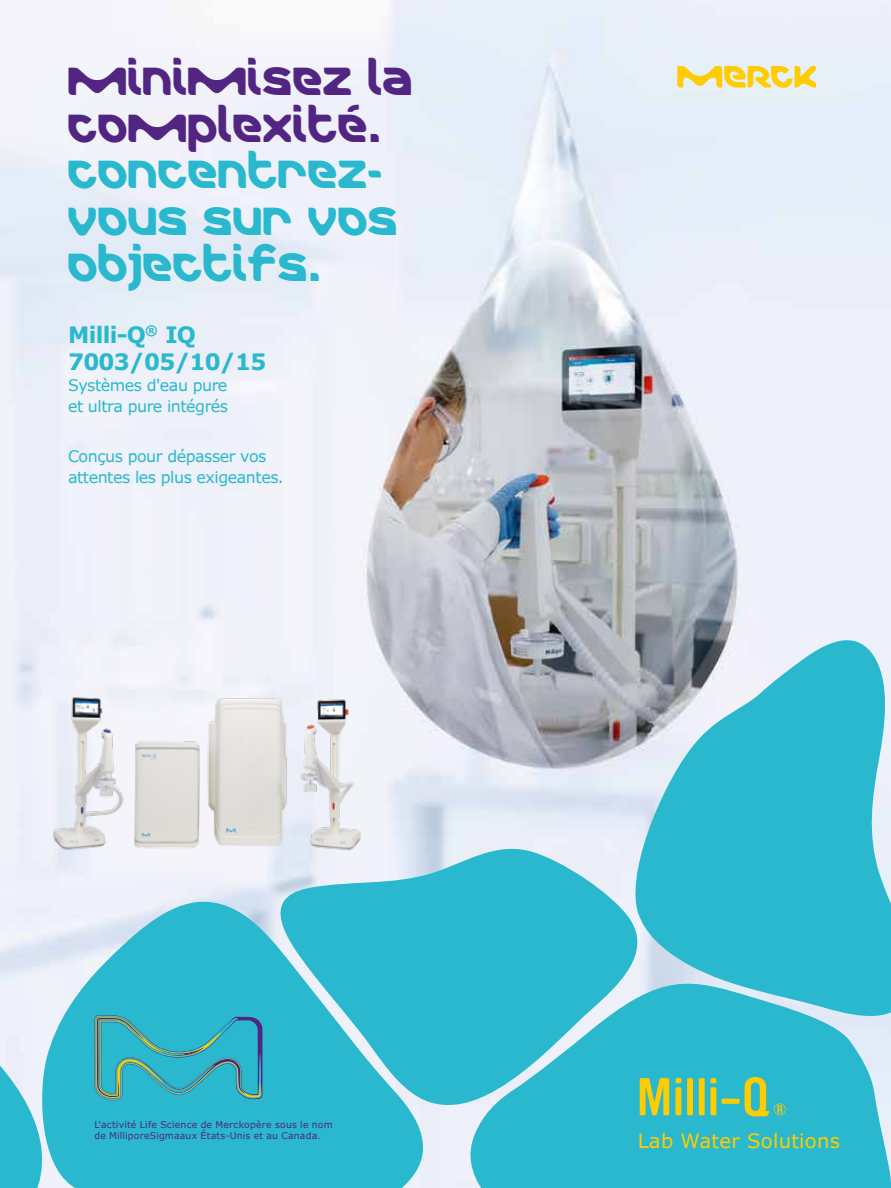
<style>
.page{position:relative;width:891px;height:1188px;background:#fff}
.page>*{position:absolute;margin:0;border:0;box-sizing:border-box;transform-origin:0 0}
.t1{font:39.75px/46.5px "Merck";color:#29b8ce}
.t2{font:39.75px/46.5px "Merck";color:#522583}
.t3{font:700 22.5px/27.9px "Verdana Pro";letter-spacing:-.03em;color:#29b8ce}
.t4{font:19.65px "Verdana Pro";letter-spacing:.01em;color:#fc0}
.t5{font:15.9px/21px "Verdana Pro";letter-spacing:-.03em;color:#29b8ce}
.t6{font:9.3px/11.1px "Verdana Pro";letter-spacing:.02em;color:#522583}
</style>
<div class="page">
<img style="left:0;top:0;width:891px;height:1159px">
<svg style="left:625px;top:627px;width:266px;height:345px;background:#57bed0"></svg>
<svg style="left:257px;top:842px;width:397px;height:295px;background:#67c9db"></svg>
<svg style="left:438px;top:1159px;width:20px;height:29px"></svg>
<svg style="left:458px;top:972px;width:433px;height:216px;background:#3ebdd2"></svg>
<svg style="left:38px;top:897px;width:400px;height:291px;background:#46bfd4"></svg>
<svg style="left:0;top:986px;width:64px;height:202px;background:#8ed5e4"></svg>
<img style="left:26px;top:620px;width:376px;height:236px">
<svg style="left:94px;top:1015px;width:168px;height:85px;background:#38acbc"></svg>
<svg style="left:640px;top:1078px;width:29px;height:37px"></svg>
<div style="left:699px;top:1078px;width:6px;height:37px;background:#fc0"></div>
<svg style="left:710px;top:1078px;width:6px;height:5px"></svg>
<div style="left:687px;top:1078px;width:6px;height:37px;background:#fc0"></div>
<div style="left:675px;top:1087px;width:6px;height:28px;background:#fc0"></div>
<svg style="left:745px;top:1077px;width:41px;height:39px;background:#78bf80"></svg>
<div style="left:710px;top:1087px;width:6px;height:28px;background:#fc0"></div>
<div style="left:721px;top:1099px;width:19px;height:5px;background:#fc0"></div>
<svg style="left:675px;top:1078px;width:6px;height:5px"></svg>
<svg style="left:677px;top:66px;width:139px;height:22px;background:#f4db68"></svg>
<h1 class="t2" style="left:68px;top:54px;width:346px">MINIMISEZ LA<br>COMPLEXITÉ.</h1>
<h1 class="t1" style="left:68px;top:147px;width:332px">CONCENTREZ-<br>VOUS SUR VOS<br>OBJECTIFS.</h1>
<h2 class="t3" style="left:68px;top:321px;width:200px">Milli-Q<sup>®</sup> IQ<br>7003/05/10/15</h2>
<p class="t5" style="left:68px;top:375px;width:162px">Systèmes d'eau pure et ultra pure intégrés</p>
<p class="t5" style="left:68px;top:446px;width:217px">Conçus pour dépasser vos attentes les plus exigeantes.</p>
<p class="t6" style="left:94px;top:1119px;width:240px">L'activité Life Science de Merckopère sous le nom de MilliporeSigmaaux États-Unis et au Canada.</p>
<p class="t4" style="left:638px;top:1128px;width:204px">Lab Water Solutions</p>
</div>
